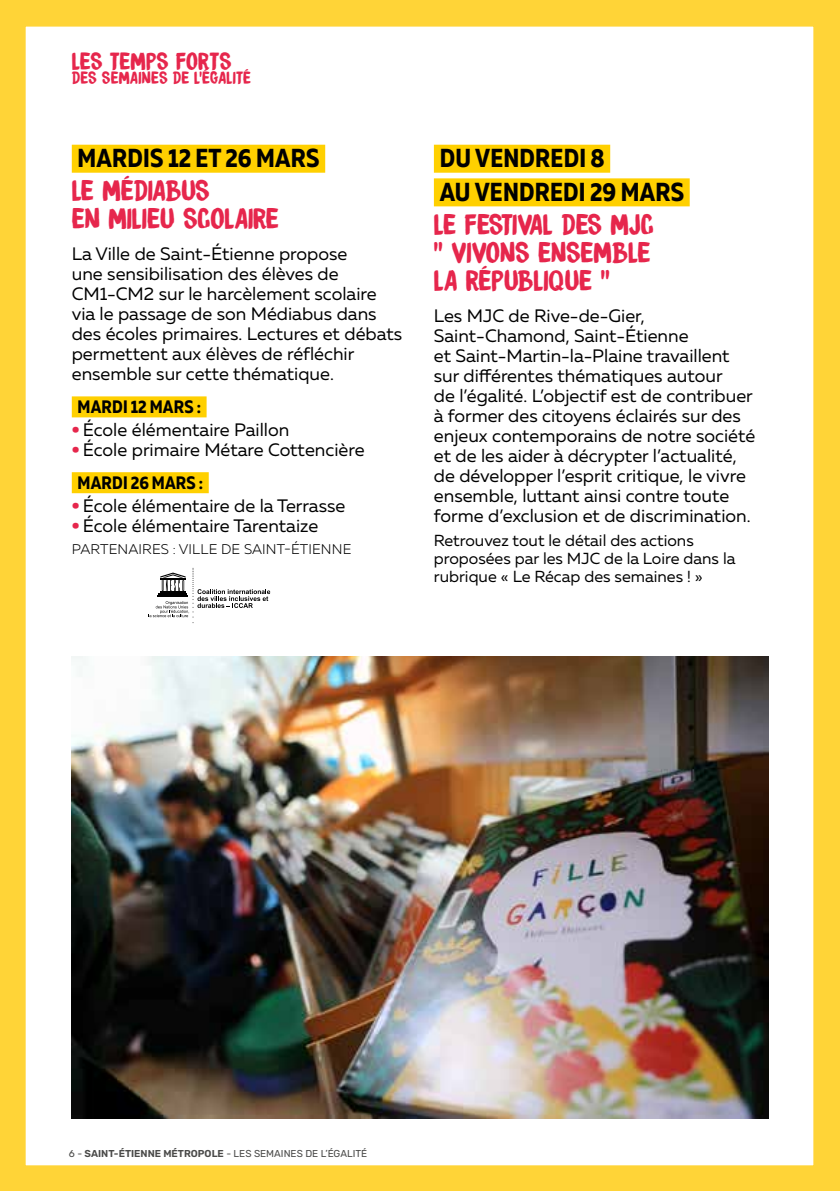
<style>
.page{position:relative;width:840px;height:1191px;background:#fff}
.page>*{position:absolute;margin:0;border:0;box-sizing:border-box;transform-origin:0 0}
.t1{font:26px/28px "DK Brush Crush";color:#e6264c}
.t2{font:700 26px/33.6px "Muller Narrow";letter-spacing:.01em;color:#000}
.t3{font:21.6px "DK Brush Crush";letter-spacing:-.005em;color:#e6264c}
.t4{font:18px/20px "Muller";color:#000}
.t5{font:700 18px "Muller Narrow";letter-spacing:.01em;color:#000}
.t6{font:16px/18px "Muller";color:#000}
.t7{font:15.4px "DK Brush Crush";letter-spacing:.015em;color:#e6264c}
.t8{font:300 14px "Muller";letter-spacing:.01em;color:#000}
.t9{font:10px "Rubik";color:#4a4a49}
.s1{font-weight:900;color:#e6264c}
.s2{font-weight:600}
</style>
<div class="page">
<img style="left:0;top:0;width:839px;height:1191px">
<p class="t3" style="left:72px;top:45px;width:161px">LES TEMPS FORTS</p>
<p class="t7" style="left:72px;top:67px;width:180px">DES SEMAINES DE L’ÉGALITÉ</p>
<h1 class="t2" style="left:78px;top:142px;width:243px">MARDIS 12 ET 26 MARS</h1>
<h1 class="t1" style="left:72px;top:176px;width:208px">LE MÉDIABUS<br>EN MILIEU SCOLAIRE</h1>
<p class="t4" style="left:72px;top:244px;width:332px">La Ville de Saint-Étienne propose<br>une sensibilisation des élèves de CM1-CM2 sur le harcèlement scolaire via le passage de son Médiabus dans des écoles primaires. Lectures et débats permettent aux élèves de réfléchir ensemble sur cette thématique.</p>
<p class="t5" style="left:77px;top:396px;width:125px">MARDI 12 MARS :</p>
<p class="t4" style="left:72px;top:420px;width:219px"><span class="s1">•</span> École élémentaire Paillon</p>
<p class="t4" style="left:72px;top:440px;width:294px"><span class="s1">•</span> École primaire Métare Cottencière</p>
<p class="t5" style="left:77px;top:471px;width:127px">MARDI 26 MARS :</p>
<p class="t4" style="left:72px;top:495px;width:275px"><span class="s1">•</span> École élémentaire de la Terrasse</p>
<p class="t4" style="left:72px;top:515px;width:248px"><span class="s1">•</span> École élémentaire Tarentaize</p>
<p class="t8" style="left:72px;top:540px;width:281px">PARTENAIRES : VILLE DE SAINT-ÉTIENNE</p>
<h1 class="t2" style="left:439px;top:142px;width:246px">DU VENDREDI 8<br>AU VENDREDI 29 MARS</h1>
<h1 class="t1" style="left:433px;top:209px;width:221px">LE FESTIVAL DES MJC " VIVONS ENSEMBLE<br>LA RÉPUBLIQUE "</h1>
<p class="t4" style="left:433px;top:305px;width:323px">Les MJC de Rive-de-Gier, Saint-Chamond, Saint-Étienne<br>et Saint-Martin-la-Plaine travaillent sur différentes thématiques autour<br>de l’égalité. L’objectif est de contribuer à former des citoyens éclairés sur des enjeux contemporains de notre société et de les aider à décrypter l’actualité, de développer l’esprit critique, le vivre ensemble, luttant ainsi contre toute forme d’exclusion et de discrimination.</p>
<p class="t6" style="left:433px;top:531px;width:303px">Retrouvez tout le détail des actions proposées par les MJC de la Loire dans la rubrique « Le Récap des semaines ! »</p>
<p class="t9" style="left:69px;top:1147px;width:300px">6 - <span class="s2">SAINT-ÉTIENNE MÉTROPOLE</span> - LES SEMAINES DE L’ÉGALITÉ</p>
</div>
